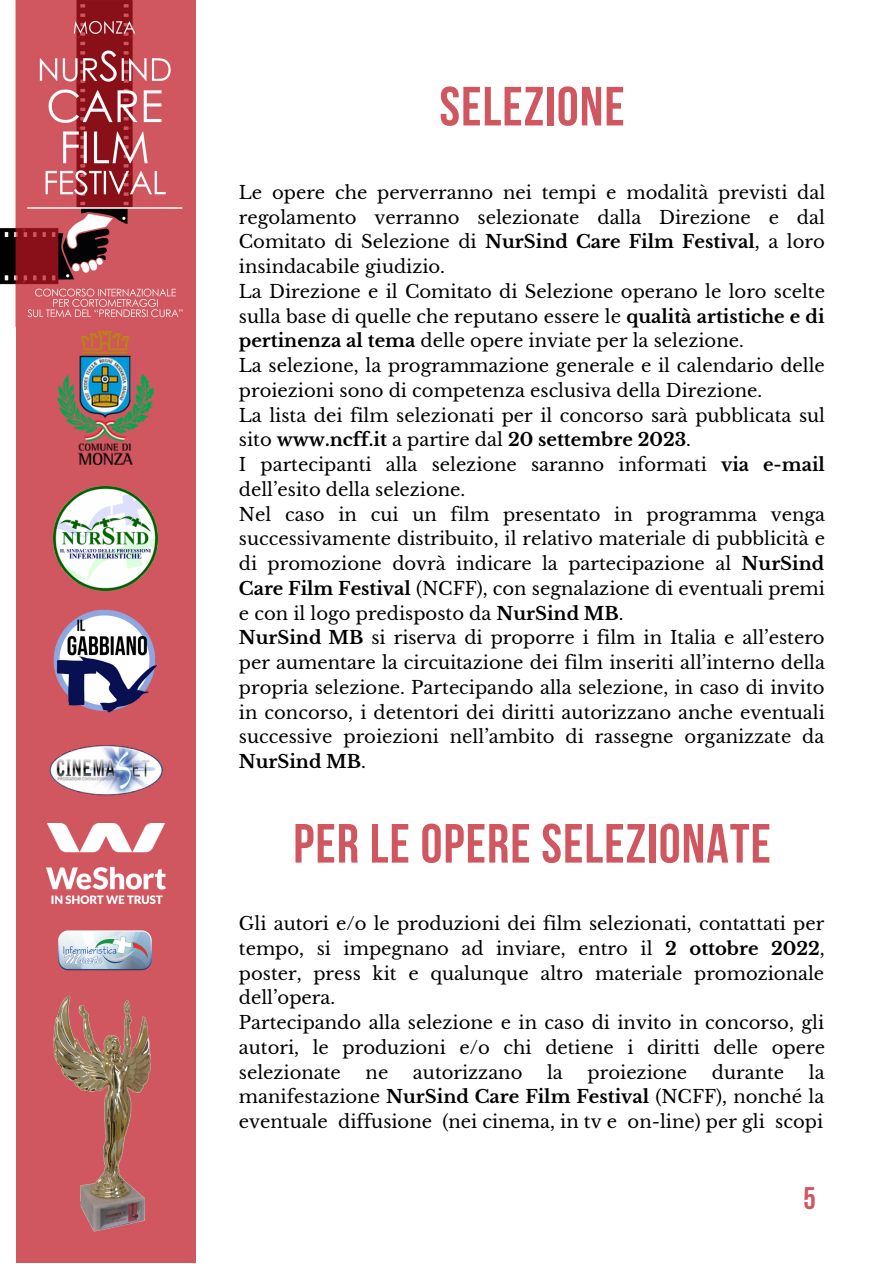
<style>
.page{position:relative;width:893px;height:1264px;background:#fff}
.page>*{position:absolute;margin:0;border:0;box-sizing:border-box;transform-origin:0 0}
.t1{font:700 55.05px "Bebas Neue";letter-spacing:.02em;color:#d05760}
.t2{font:700 31.2px "Bebas Neue";color:#d05760}
.t3{font:18px/24.8px "Libre Baskerville";color:#000}
.s1{font-weight:700}
</style>
<div class="page">
<div style="left:16px;top:0;width:179px;height:1262px;background:#d05760"></div>
<img style="left:0;top:0;width:196px;height:331px">
<img style="left:53px;top:609px;width:104px;height:104px">
<img style="left:53px;top:995px;width:98px;height:237px">
<img style="left:54px;top:487px;width:103px;height:103px">
<img style="left:58px;top:331px;width:95px;height:133px">
<img style="left:49px;top:745px;width:114px;height:51px">
<img style="left:58px;top:930px;width:94px;height:41px">
<img style="left:46px;top:823px;width:119px;height:81px">
<h1 class="t1" style="left:439px;top:84px;width:187px">SELEZIONE</h1>
<p class="t3" style="left:239px;top:180px;width:588px">Le opere che perverranno nei tempi e modalità previsti dal regolamento verranno selezionate dalla Direzione e dal Comitato di Selezione di <span class="s1">NurSind Care Film Festival</span>, a loro insindacabile giudizio.<br>La Direzione e il Comitato di Selezione operano le loro scelte sulla base di quelle che reputano essere le <span class="s1">qualità artistiche e di pertinenza al tema</span> delle opere inviate per la selezione.<br>La selezione, la programmazione generale e il calendario delle proiezioni sono di competenza esclusiva della Direzione.<br>La lista dei film selezionati per il concorso sarà pubblicata sul sito <span class="s1">www.ncff.it</span> a partire dal <span class="s1">20 settembre 2023</span>.<br>I partecipanti alla selezione saranno informati <span class="s1">via e-mail </span>dell’esito della selezione.<br>Nel caso in cui un film presentato in programma venga successivamente distribuito, il relativo materiale di pubblicità e di promozione dovrà indicare la partecipazione al <span class="s1">NurSind Care Film Festival</span> (NCFF), con segnalazione di eventuali premi e con il logo predisposto da <span class="s1">NurSind MB</span>.<br><span class="s1">NurSind MB</span> si riserva di proporre i film in Italia e all’estero per aumentare la circuitazione dei film inseriti all’interno della propria selezione. Partecipando alla selezione, in caso di invito in concorso, i detentori dei diritti autorizzano anche eventuali successive proiezioni nell’ambito di rassegne organizzate da <span class="s1">NurSind MB</span>.</p>
<h1 class="t1" style="left:293px;top:821px;width:479px">PER LE OPERE SELEZIONATE</h1>
<p class="t3" style="left:239px;top:911px;width:587px">Gli autori e/o le produzioni dei film selezionati, contattati per tempo, si impegnano ad inviare, entro il <span class="s1">2 ottobre 2022</span>, poster, press kit e qualunque altro materiale promozionale dell’opera.<br>Partecipando alla selezione e in caso di invito in concorso, gli autori, le produzioni e/o chi detiene i diritti delle opere selezionate</p>
<p class="t3" style="left:239px;top:1059px;width:587px;text-align:justify;text-indent:570px">la manifestazione <span class="s1">NurSind Care Film Festival</span> (NCFF), nonché la eventuale diffusione (nei cinema, in tv e on-line) per gli scopi</p>
<p class="t3" style="left:365px;top:1059px;width:24px">ne</p>
<p class="t3" style="left:413px;top:1059px;width:111px">autorizzano</p>
<p class="t3" style="left:547px;top:1059px;width:17px">la</p>
<p class="t3" style="left:587px;top:1059px;width:101px">proiezione</p>
<p class="t3" style="left:712px;top:1059px;width:74px">durante</p>
<h2 class="t2" style="left:803px;top:1185px;width:14px">5</h2>
</div>
